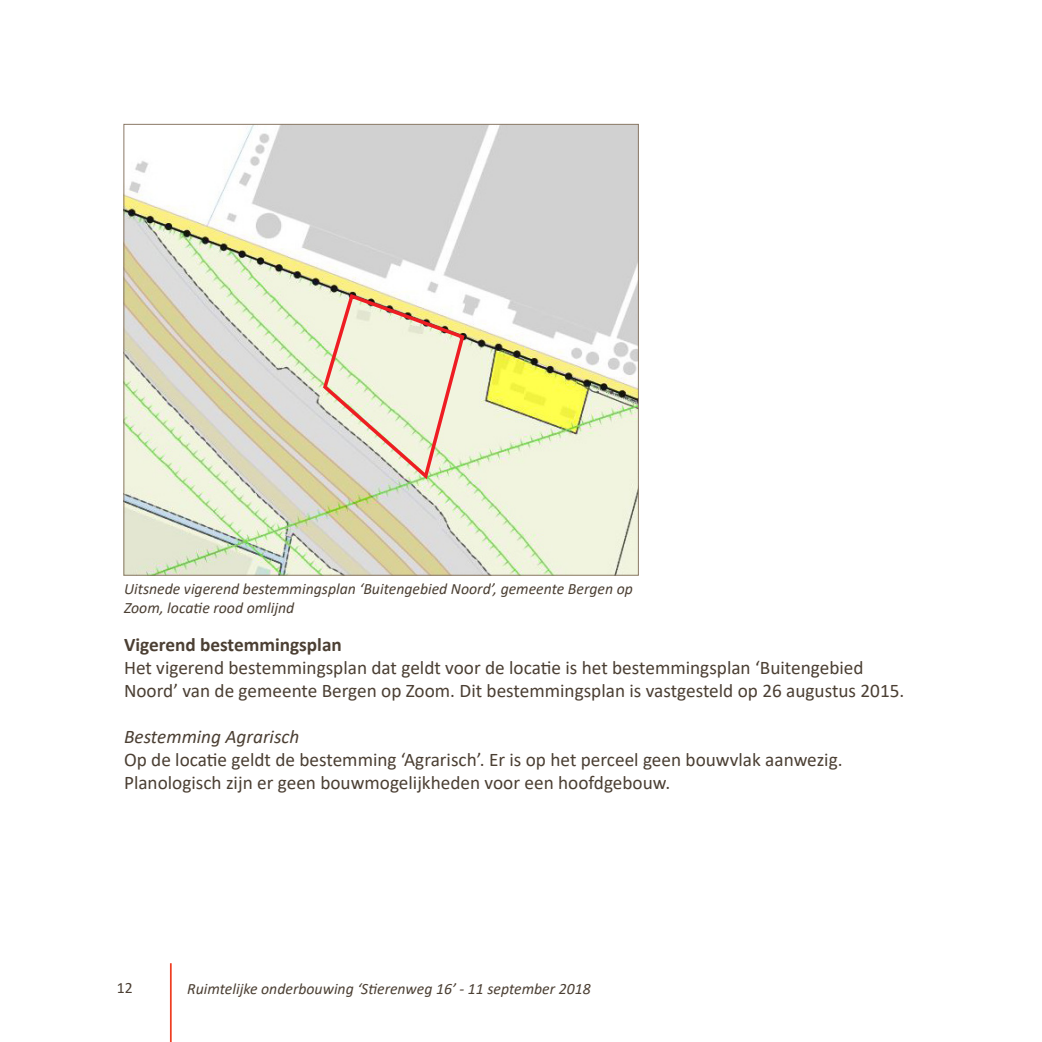
<style>
.page{position:relative;width:1042px;height:1042px;background:#fff}
.page>*{position:absolute;margin:0;border:0;box-sizing:border-box;transform-origin:0 0}
.t1{font:19.25px/23.1px "Calibri";color:#4b3f33}
.t2{font:700 19.25px "Calibri";color:#4b3f33}
.t3{font:italic 19.25px "Calibri";color:#4b3f33}
.t4{font:italic 15.75px/18.9px "Calibri";color:#4b3f33}
.t5{font:15.75px "Calibri";color:#4b3f33}
</style>
<div class="page">
<hr style="left:170px;top:963px;width:2px;height:79px;background:#ef3e22">
<img style="left:125px;top:126px;width:512px;height:448px">
<svg style="left:321px;top:292px;width:146px;height:190px;background:#e9e0c9"></svg>
<p class="t4" style="left:124px;top:578px;width:510px">Uitsnede vigerend bestemmingsplan ‘Buitengebied Noord’, gemeente Bergen op<br>Zoom, locatie rood omlijnd</p>
<p class="t2" style="left:124px;top:630px;width:219px">Vigerend bestemmingsplan</p>
<p class="t1" style="left:124px;top:655px;width:782px">Het vigerend bestemmingsplan dat geldt voor de locatie is het bestemmingsplan ‘Buitengebied<br>Noord’ van de gemeente Bergen op Zoom. Dit bestemmingsplan is vastgesteld op 26 augustus 2015.</p>
<p class="t3" style="left:124px;top:723px;width:177px">Bestemming Agrarisch</p>
<p class="t1" style="left:124px;top:747px;width:720px">Op de locatie geldt de bestemming ‘Agrarisch’. Er is op het perceel geen bouwvlak aanwezig.<br>Planologisch zijn er geen bouwmogelijkheden voor een hoofdgebouw.</p>
<p class="t5" style="left:117px;top:977px;width:17px">12</p>
<p class="t4" style="left:187px;top:978px;width:405px">Ruimtelijke onderbouwing ‘Stierenweg 16’ - 11 september 2018</p>
</div>
